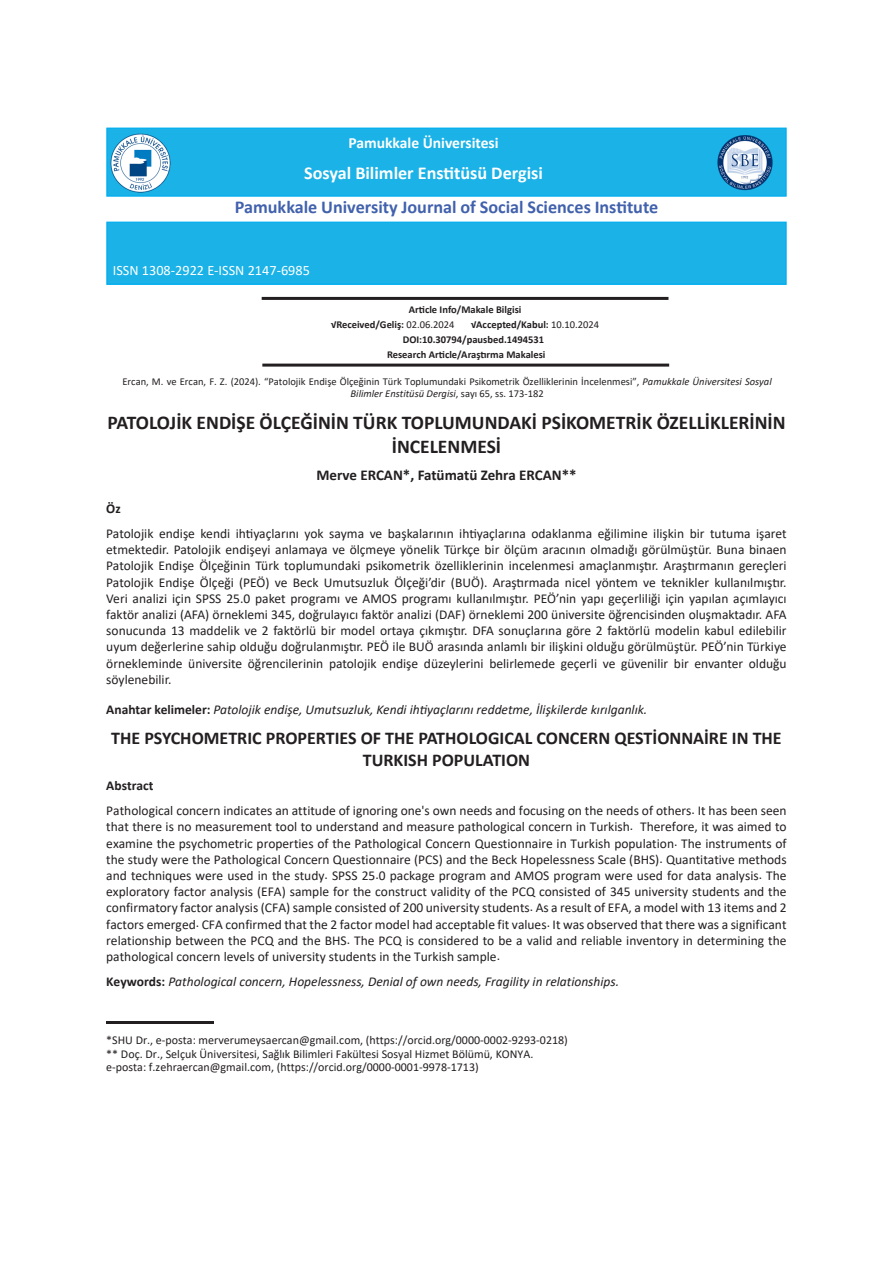
<style>
.page{position:relative;width:893px;height:1263px;background:#fff}
.page>*{position:absolute;margin:0;border:0;box-sizing:border-box;transform-origin:0 0}
.t1{font:700 19.5px/23.4px "Calibri";color:#231f20;text-align:center}
.t2{font:700 18.15px "Calibri";color:#4161ad}
.t3{font:700 18.15px "Calibri";color:#fff}
.t4{font:700 18px/21.6px "Calibri";color:#231f20;text-align:center}
.t5{font:700 15.6px "Calibri";color:#fff}
.t6{font:700 15px "Calibri";color:#231f20}
.t7{font:14.25px "Calibri";color:#fff}
.t8{font:13.5px/16.2px "Calibri";color:#231f20;text-align:justify}
.t9{font:italic 13.5px "Calibri";color:#231f20}
.t10{font:700 13.5px "Calibri";color:#231f20}
.t11{font:12px/13.5px "Calibri";color:#231f20}
.t12{font:10.5px/12px "Calibri";color:#231f20;text-align:center}
.t13{font:700 10.5px/15px "Calibri";color:#231f20}
.s1{font-weight:400}
.s2{font-style:italic}
.s3{font-weight:700;font-style:normal}
</style>
<div class="page">
<hr style="left:106px;top:1020px;width:108px;height:3px;background:#231f20">
<hr style="left:262px;top:297px;width:406px;height:3px;background:#231f20">
<hr style="left:262px;top:364px;width:407px;height:3px;background:#231f20">
<div style="left:106px;top:222px;width:681px;height:63px;background:#1ab2e7;border:1px solid #00aeef"></div>
<div style="left:106px;top:128px;width:681px;height:69px;background:#1ab2e7;border:1px solid #00aeef"></div>
<img style="left:717px;top:135px;width:56px;height:56px">
<img style="left:111px;top:133px;width:59px;height:59px">
<p class="t5" style="left:348px;top:131px;width:152px">Pamukkale Üniversitesi</p>
<h2 class="t3" style="left:304px;top:160px;width:240px">Sosyal Bilimler Enstitüsü Dergisi</h2>
<h2 class="t2" style="left:235px;top:194px;width:425px">Pamukkale University Journal of Social Sciences Institute</h2>
<p class="t7" style="left:113px;top:260px;width:199px">ISSN 1308-2922 E-ISSN 2147-6985</p>
<p class="t13" style="left:331px;top:302px;width:192px;text-indent:78px">Article Info/Makale Bilgisi √Received/Geliş: <span class="s1">02.06.2024</span></p>
<p class="t13" style="left:471px;top:317px;width:129px">√Accepted/Kabul: <span class="s1">10.10.2024</span></p>
<p class="t13" style="left:403px;top:332px;width:143px">DOI:10.30794/pausbed.1494531</p>
<p class="t13" style="left:387px;top:347px;width:160px">Research Article/Araştırma Makalesi</p>
<p class="t12" style="left:122px;top:375px;width:651px">Ercan, M. ve Ercan, F. Z. (2024). “Patolojik Endişe Ölçeğinin Türk Toplumundaki Psikometrik Özelliklerinin İncelenmesi”, <span class="s2">Pamukkale Üniversitesi Sosyal<br>Bilimler Enstitüsü Dergisi</span>, sayı 65, ss. 173-182</p>
<h1 class="t1" style="left:107px;top:411px;width:680px">PATOLOJİK ENDİŞE ÖLÇEĞİNİN TÜRK TOPLUMUNDAKİ PSİKOMETRİK ÖZELLİKLERİNİN<br>İNCELENMESİ</h1>
<p class="t6" style="left:316px;top:464px;width:262px">Merve ERCAN*, Fatümatü Zehra ERCAN**</p>
<p class="t10" style="left:106px;top:499px;width:16px">Öz</p>
<p class="t8" style="left:106px;top:525px;width:682px">Patolojik endişe kendi ihtiyaçlarını yok sayma ve başkalarının ihtiyaçlarına odaklanma eğilimine ilişkin bir tutuma işaret etmektedir. Patolojik endişeyi anlamaya ve ölçmeye yönelik Türkçe bir ölçüm aracının olmadığı görülmüştür. Buna binaen Patolojik Endişe Ölçeğinin Türk toplumundaki psikometrik özelliklerinin incelenmesi amaçlanmıştır. Araştırmanın gereçleri Patolojik Endişe Ölçeği (PEÖ) ve Beck Umutsuzluk Ölçeği’dir (BUÖ). Araştırmada nicel yöntem ve teknikler kullanılmıştır.<br>Veri analizi için SPSS 25.0 paket programı ve AMOS programı kullanılmıştır. PEÖ’nin yapı geçerliliği için yapılan açımlayıcı faktör analizi (AFA) örneklemi 345, doğrulayıcı faktör analizi (DAF) örneklemi 200 üniversite öğrencisinden oluşmaktadır. AFA sonucunda 13 maddelik ve 2 faktörlü bir model ortaya çıkmıştır. DFA sonuçlarına göre 2 faktörlü modelin kabul edilebilir uyum değerlerine sahip olduğu doğrulanmıştır. PEÖ ile BUÖ arasında anlamlı bir ilişkini olduğu görülmüştür. PEÖ’nin Türkiye örnekleminde üniversite öğrencilerinin patolojik endişe düzeylerini belirlemede geçerli ve güvenilir bir envanter olduğu söylenebilir.</p>
<p class="t9" style="left:106px;top:700px;width:543px"><span class="s3">Anahtar kelimeler:</span> Patolojik endişe, Umutsuzluk, Kendi ihtiyaçlarını reddetme, İlişkilerde kırılganlık.</p>
<h3 class="t4" style="left:111px;top:727px;width:672px">THE PSYCHOMETRIC PROPERTIES OF THE PATHOLOGICAL CONCERN QESTİONNAİRE IN THE<br>TURKISH POPULATION</h3>
<p class="t10" style="left:106px;top:776px;width:49px">Abstract</p>
<p class="t8" style="left:106px;top:802px;width:682px">Pathological concern indicates an attitude of ignoring one's own needs and focusing on the needs of others. It has been seen that there is no measurement tool to understand and measure pathological concern in Turkish. Therefore, it was aimed to examine the psychometric properties of the Pathological Concern Questionnaire in Turkish population. The instruments of the study were the Pathological Concern Questionnaire (PCS) and the Beck Hopelessness Scale (BHS). Quantitative methods and techniques were used in the study. SPSS 25.0 package program and AMOS program were used for data analysis. The exploratory factor analysis (EFA) sample for the construct validity of the PCQ consisted of 345 university students and the confirmatory factor analysis (CFA) sample consisted of 200 university students. As a result of EFA, a model with 13 items and 2 factors emerged. CFA confirmed that the 2 factor model had acceptable fit values. It was observed that there was a significant relationship between the PCQ and the BHS. The PCQ is considered to be a valid and reliable inventory in determining the pathological concern levels of university students in the Turkish sample.</p>
<p class="t9" style="left:106px;top:972px;width:514px"><span class="s3">Keywords:</span> Pathological concern, Hopelessness, Denial of own needs, Fragility in relationships.</p>
<p class="t11" style="left:106px;top:1033px;width:463px">*SHU Dr., e-posta: merverumeysaercan@gmail.com, (https://orcid.org/0000-0002-9293-0218) ** Doç. Dr., Selçuk Üniversitesi, Sağlık Bilimleri Fakültesi Sosyal Hizmet Bölümü, KONYA. e-posta: f.zehraercan@gmail.com, (https://orcid.org/0000-0001-9978-1713)</p>
</div>
